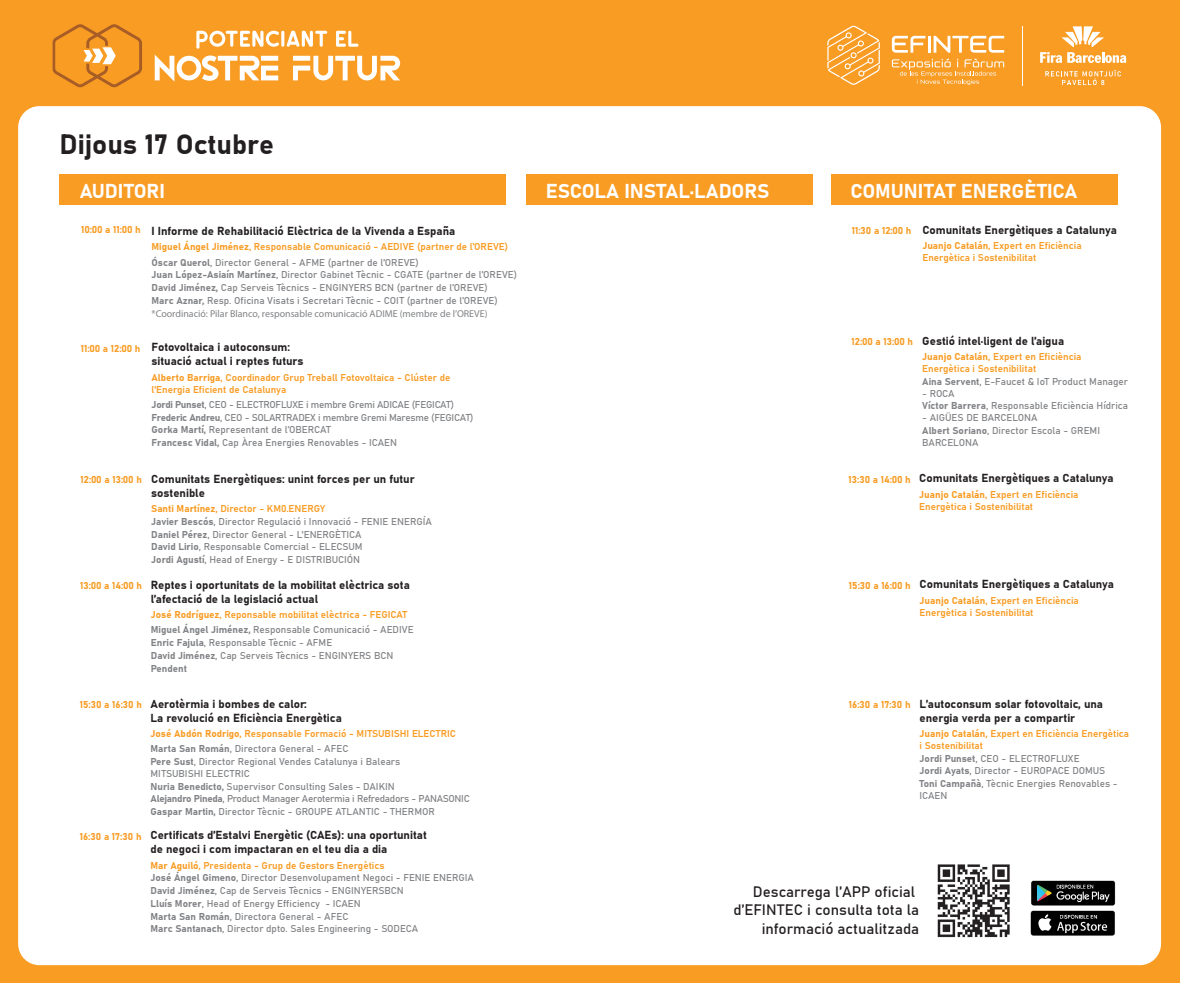
<style>
.page{position:relative;width:1180px;height:983px;background:#fff}
.page>*{position:absolute;margin:0;border:0;box-sizing:border-box;transform-origin:0 0}
.t1{font:27.91px "Bahnschrift";color:#231f20}
.t2{font:20.04px "Bahnschrift";color:#fff}
.t3{font:15.05px/18.1px "Bahnschrift";color:#231f20;text-align:right}
.t4{font:11.64px/13.9px "Bahnschrift";color:#231f20}
.t5{font:9.97px/12.8px "Bahnschrift";color:#808285}
.t6{font:9.97px/11.9px "Bahnschrift";color:#f89c24}
.t7{font:9.97px/12.8px "Bahnschrift";letter-spacing:-.025em;color:#808285}
.t8{font:9.97px "Myriad Pro";color:#808285}
</style>
<div class="page">
<div style="left:0;top:0;width:1180px;height:982px;background:#f89c24"></div>
<div style="left:18px;top:106px;width:1143px;height:858px;background:#fff;border-radius:21px"></div>
<div style="left:60px;top:174px;width:446px;height:30px;background:#f89c24"></div>
<div style="left:526px;top:174px;width:287px;height:30px;background:#f89c24"></div>
<div style="left:832px;top:174px;width:286px;height:30px;background:#f89c24"></div>
<img style="left:937px;top:864px;width:73px;height:74px">
<img style="left:1031px;top:880px;width:85px;height:25px">
<img style="left:1030px;top:910px;width:85px;height:26px">
<svg style="left:53px;top:24px;width:89px;height:63px"></svg>
<svg style="left:155px;top:31px;width:245px;height:51px"></svg>
<hr style="left:1022px;top:26px;width:1px;height:60px;background:#fff">
<svg style="left:827px;top:26px;width:53px;height:59px"></svg>
<svg style="left:892px;top:36px;width:112px;height:49px"></svg>
<svg style="left:1045px;top:70px;width:76px;height:15px"></svg>
<svg style="left:1040px;top:26px;width:86px;height:37px"></svg>
<h1 class="t1" style="left:60px;top:123px;width:216px">Dijous 17 Octubre</h1>
<h2 class="t2" style="left:80px;top:176px;width:87px">AUDITORI</h2>
<h2 class="t2" style="left:546px;top:176px;width:225px">ESCOLA INSTAL·LADORS</h2>
<h2 class="t2" style="left:850px;top:176px;width:228px">COMUNITAT ENERGÈTICA</h2>
<p class="t6" style="left:81px;top:222px;width:61px">10:00 a 11:00 h</p>
<p class="t4" style="left:152px;top:223px;width:305px">I Informe de Rehabilitació Elèctrica de la Vivenda a España</p>
<p class="t6" style="left:152px;top:240px;width:358px">Miguel Ángel Jiménez, Responsable Comunicació - AEDIVE (partner de l’OREVE)</p>
<p class="t5" style="left:152px;top:255px;width:367px">Óscar Querol, Director General - AFME (partner de l’OREVE)<br>Juan López-Asiaín Martínez, Director Gabinet Tècnic - CGATE (partner de l’OREVE)<br>David Jiménez, Cap Serveis Tècnics - ENGINYERS BCN (partner de l’OREVE)<br>Marc Aznar, Resp. Oficina Visats i Secretari Tècnic - COIT (partner de l’OREVE)</p>
<p class="t8" style="left:152px;top:307px;width:337px">*Coordinació: Pilar Blanco, responsable comunicació ADIME (membre de l’OREVE)</p>
<p class="t6" style="left:852px;top:224px;width:61px">11:30 a 12:00 h</p>
<p class="t4" style="left:922px;top:222px;width:196px">Comunitats Energètiques a Catalunya</p>
<p class="t6" style="left:922px;top:239px;width:161px">Juanjo Catalán, Expert en Eficiència<br>Energètica i Sostenibilitat</p>
<p class="t6" style="left:81px;top:341px;width:61px">11:00 a 12:00 h</p>
<p class="t4" style="left:152px;top:339px;width:154px">Fotovoltaica i autoconsum: situació actual i reptes futurs</p>
<p class="t6" style="left:152px;top:370px;width:300px">Alberto Barriga, Coordinador Grup Treball Fotovoltaica - Clúster de l'Energia Eficient de Catalunya</p>
<p class="t7" style="left:152px;top:397px;width:324px">Jordi Punset, CEO - ELECTROFLUXE i membre Gremi ADICAE (FEGICAT)<br>Frederic Andreu, CEO - SOLARTRADEX i membre Gremi Maresme (FEGICAT)<br>Gorka Martí, Representant de l’OBERCAT<br>Francesc Vidal, Cap Àrea Energies Renovables - ICAEN</p>
<p class="t6" style="left:852px;top:334px;width:63px">12:00 a 13:00 h</p>
<p class="t4" style="left:922px;top:333px;width:143px">Gestió intel·ligent de l’aigua</p>
<p class="t6" style="left:922px;top:349px;width:161px">Juanjo Catalán, Expert en Eficiència<br>Energètica i Sostenibilitat</p>
<p class="t5" style="left:922px;top:374px;width:207px">Aina Servent, E-Faucet &amp; IoT Product Manager</p>
<p class="t5" style="left:922px;top:386px;width:207px">- ROCA<br>Víctor Barrera, Responsable Eficiència Hídrica</p>
<p class="t5" style="left:922px;top:411px;width:179px;line-height:12.3px">- AIGÜES DE BARCELONA<br>Albert Soriano, Director Escola - GREMI<br>BARCELONA</p>
<p class="t6" style="left:81px;top:472px;width:63px">12:00 a 13:00 h</p>
<p class="t4" style="left:151px;top:470px;width:265px">Comunitats Energètiques: unint forces per un futur sostenible</p>
<p class="t6" style="left:151px;top:501px;width:176px">Santi Martínez, Director - KM0.ENERGY</p>
<p class="t5" style="left:151px;top:514px;width:282px">Javier Bescós, Director Regulació i Innovació - FENIE ENERGÍA Daniel Pérez, Director General - L'ENERGÈTICA<br>David Lirio, Responsable Comercial - ELECSUM<br>Jordi Agustí, Head of Energy - E DISTRIBUCIÓN</p>
<p class="t6" style="left:849px;top:472px;width:64px">13:30 a 14:00 h</p>
<p class="t4" style="left:919px;top:470px;width:196px">Comunitats Energètiques a Catalunya</p>
<p class="t6" style="left:919px;top:487px;width:161px">Juanjo Catalán, Expert en Eficiència<br>Energètica i Sostenibilitat</p>
<p class="t6" style="left:80px;top:578px;width:63px">13:00 a 14:00 h</p>
<p class="t4" style="left:151px;top:576px;width:261px">Reptes i oportunitats de la mobilitat elèctrica sota l’afectació de la legislació actual</p>
<p class="t6" style="left:151px;top:607px;width:258px">José Rodríguez, Reponsable mobilitat elèctrica - FEGICAT</p>
<p class="t5" style="left:151px;top:622px;width:264px">Miguel Ángel Jiménez, Responsable Comunicació - AEDIVE Enric Fajula, Responsable Tècnic - AFME<br>David Jiménez, Cap Serveis Tècnics - ENGINYERS BCN Pendent</p>
<p class="t6" style="left:849px;top:578px;width:63px">15:30 a 16:00 h</p>
<p class="t4" style="left:920px;top:576px;width:196px">Comunitats Energètiques a Catalunya</p>
<p class="t6" style="left:920px;top:593px;width:161px">Juanjo Catalán, Expert en Eficiència<br>Energètica i Sostenibilitat</p>
<p class="t6" style="left:80px;top:697px;width:64px">15:30 a 16:30 h</p>
<p class="t4" style="left:151px;top:695px;width:193px">Aerotèrmia i bombes de calor:<br>La revolució en Eficiència Energètica</p>
<p class="t6" style="left:151px;top:726px;width:307px">José Abdón Rodrigo, Responsable Formació - MITSUBISHI ELECTRIC</p>
<p class="t5" style="left:151px;top:741px;width:321px">Marta San Román, Directora General - AFEC<br>Pere Sust, Director Regional Vendes Catalunya i Balears<br>MITSUBISHI ELECTRIC<br>Nuria Benedicto, Supervisor Consulting Sales - DAIKIN<br>Alejandro Pineda, Product Manager Aerotermia i Refredadors - PANASONIC Gaspar Martin, Director Tècnic - GROUPE ATLANTIC - THERMOR</p>
<p class="t6" style="left:849px;top:697px;width:63px">16:30 a 17:30 h</p>
<p class="t4" style="left:920px;top:695px;width:185px">L’autoconsum solar fotovoltaic, una energia verda per a compartir</p>
<p class="t6" style="left:920px;top:726px;width:211px">Juanjo Catalán, Expert en Eficiència Energètica i Sostenibilitat</p>
<p class="t5" style="left:920px;top:750px;width:200px;line-height:12.5px">Jordi Punset, CEO - ELECTROFLUXE<br>Jordi Ayats, Director - EUROPACE DOMUS<br>Toni Campañà, Tècnic Energies Renovables -<br>ICAEN</p>
<p class="t6" style="left:80px;top:829px;width:63px">16:30 a 17:30 h</p>
<p class="t4" style="left:151px;top:827px;width:278px">Certificats d’Estalvi Energètic (CAEs): una oportunitat de negoci i com impactaran en el teu dia a dia</p>
<p class="t6" style="left:151px;top:858px;width:236px">Mar Aguiló, Presidenta - Grup de Gestors Energètics</p>
<p class="t5" style="left:151px;top:870px;width:325px">José Ángel Gimeno, Director Desenvolupament Negoci - FENIE ENERGIA David Jiménez, Cap de Serveis Tècnics - ENGINYERSBCN<br>Lluís Morer, Head of Energy Efficiency - ICAEN<br>Marta San Román, Directora General - AFEC<br>Marc Santanach, Director dpto. Sales Engineering - SODECA</p>
<h3 class="t3" style="left:733px;top:881px;width:187px">Descarrega l’APP oficial d’EFINTEC i consulta tota la informació actualitzada</h3>
</div>
